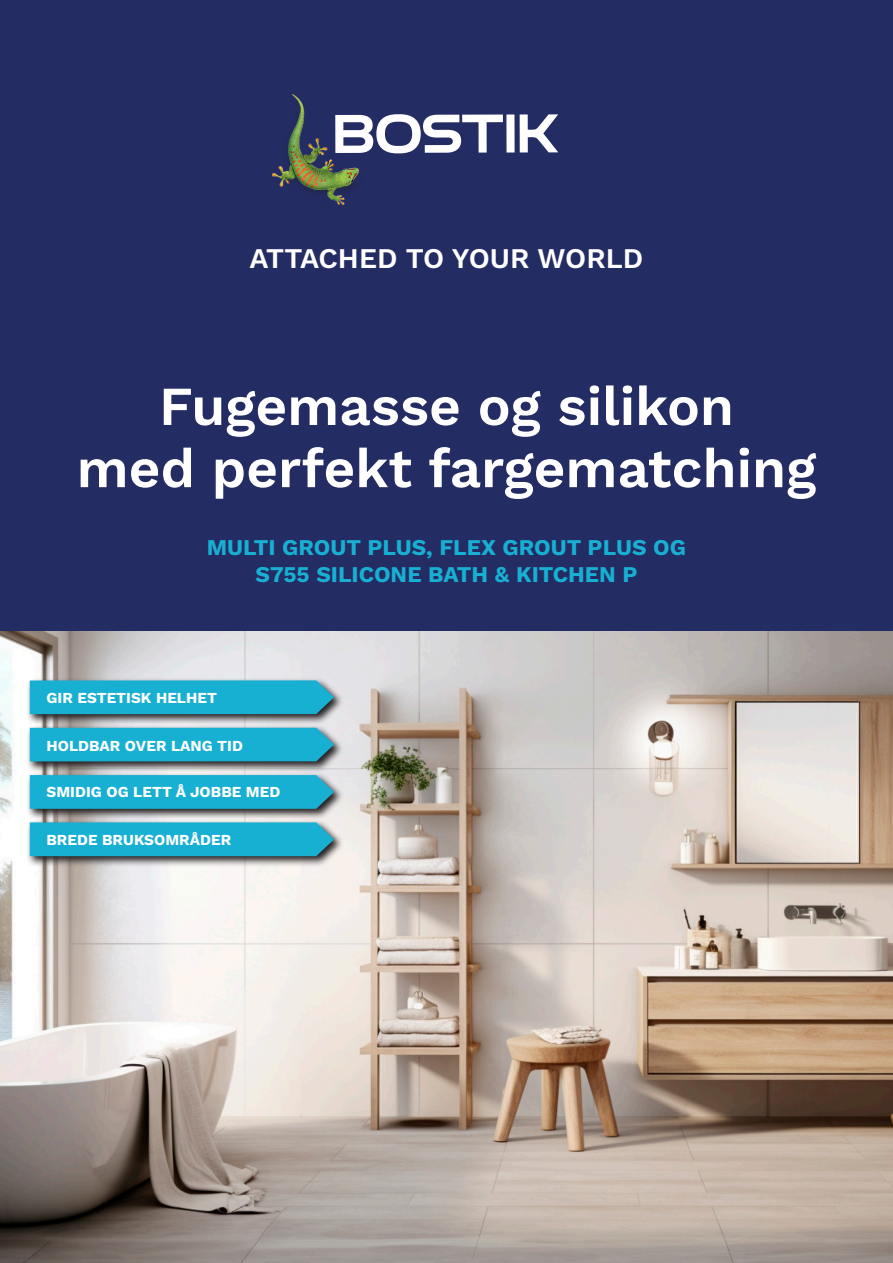
<style>
.page{position:relative;width:893px;height:1263px;background:#242c64}
.page>*{position:absolute;margin:0;border:0;box-sizing:border-box;transform-origin:0 0}
.t1{font:55.05px/62.1px "Work Sans";color:#fff;text-align:center}
.t2{font:28.5px "Work Sans";color:#fff}
.t3{font:22.5px/27px "Work Sans";color:#18b0d2;text-align:center}
.t4{font:15.3px "Work Sans";color:#fff}
</style>
<div class="page">
<img style="left:272px;top:94px;width:87px;height:110px">
<svg style="left:335px;top:114px;width:168px;height:39px"></svg>
<div style="left:506px;top:114px;width:9px;height:39px;background:#fff"></div>
<svg style="left:520px;top:114px;width:38px;height:38px"></svg>
<img style="left:0;top:631px;width:893px;height:632px">
<svg style="left:27px;top:820px;width:317px;height:47px;background:#aeacab"></svg>
<div style="left:30px;top:822px;width:304px;height:34px;background:#18b0d2"></div>
<svg style="left:27px;top:725px;width:317px;height:47px;background:#a1a4a7"></svg>
<div style="left:30px;top:728px;width:304px;height:33px;background:#18b0d2"></div>
<svg style="left:27px;top:677px;width:317px;height:48px;background:#ababad"></svg>
<div style="left:30px;top:680px;width:304px;height:34px;background:#18b0d2"></div>
<svg style="left:27px;top:772px;width:317px;height:48px;background:#b1aeae"></svg>
<svg style="left:30px;top:775px;width:304px;height:34px;background:#1baecf"></svg>
<h2 class="t2" style="left:250px;top:237px;width:395px">ATTACHED TO YOUR WORLD</h2>
<h1 class="t1" style="left:77px;top:373px;width:741px">Fugemasse og silikon<br>med perfekt fargematching</h1>
<h3 class="t3" style="left:207px;top:533px;width:481px">MULTI GROUT PLUS, FLEX GROUT PLUS OG<br>S755 SILICONE BATH &amp; KITCHEN P</h3>
<p class="t4" style="left:46px;top:686px;width:172px">GIR ESTETISK HELHET</p>
<p class="t4" style="left:46px;top:734px;width:198px">HOLDBAR OVER LANG TID</p>
<p class="t4" style="left:46px;top:780px;width:235px">SMIDIG OG LETT Å JOBBE MED</p>
<p class="t4" style="left:46px;top:828px;width:186px">BREDE BRUKSOMRÅDER</p>
</div>
